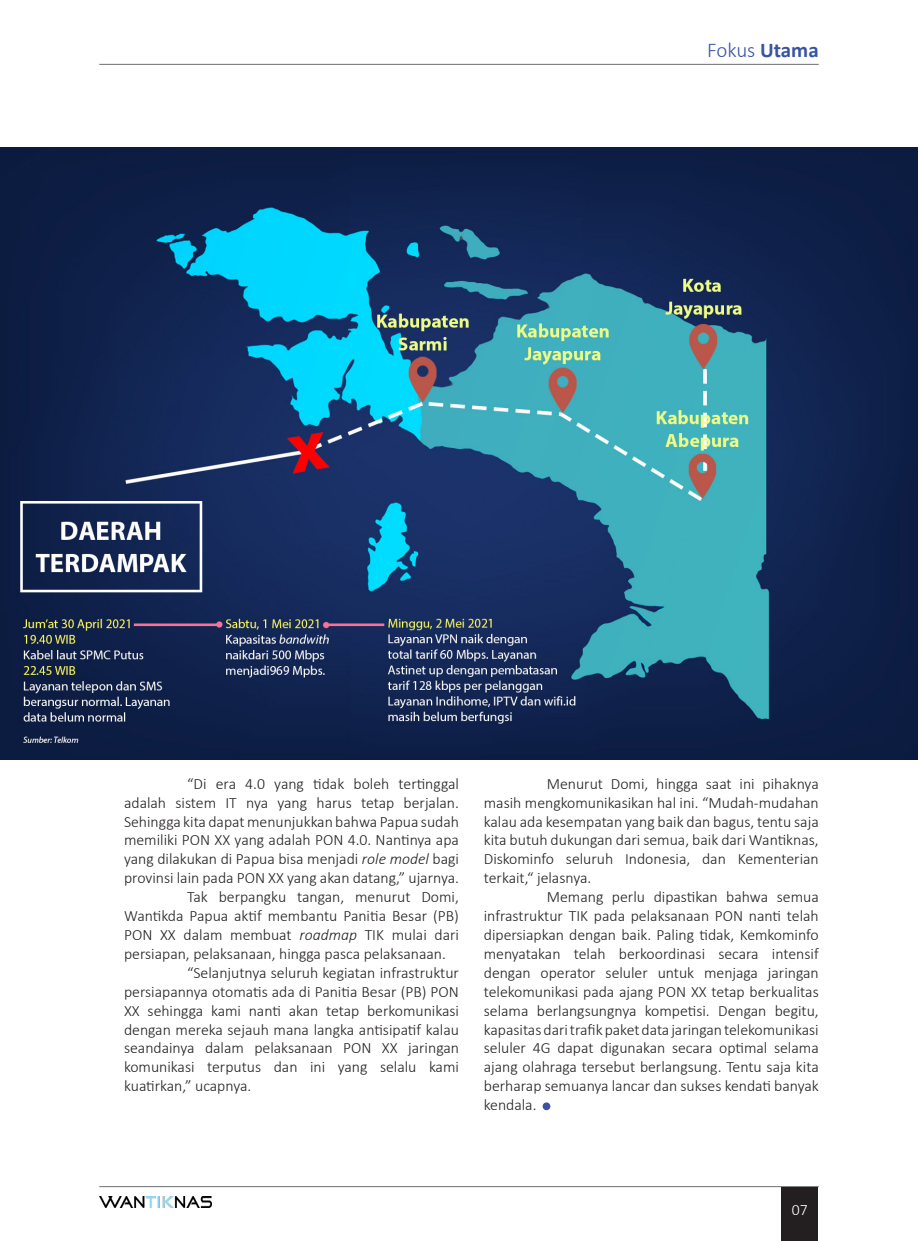
<style>
.page{position:relative;width:918px;height:1241px;background:#fff}
.page>*{position:absolute;margin:0;border:0;box-sizing:border-box;transform-origin:0 0}
.t1{font:300 21px "Calibri";letter-spacing:-.005em;color:#3a53a3}
.t2{font:300 15.75px/18.9px "Calibri";color:#231f20;text-align:justify}
.t3{font:300 15.75px "Calibri";color:#fff}
.s1{font-weight:700}
.s2{font-style:italic}
</style>
<div class="page">
<div style="left:542px;top:1102px;width:8px;height:7px;background:#3a53a3;border-radius:50%"></div>
<hr style="left:99px;top:1186px;width:720px;height:1px;background:#6c6d70">
<div style="left:781px;top:1187px;width:37px;height:53px;background:#231f20"></div>
<hr style="left:99px;top:64px;width:720px;height:1px;background:#6c6d70">
<img style="left:0;top:148px;width:918px;height:611px">
<img style="left:99px;top:1196px;width:112px;height:11px">
<p class="t1" style="left:707px;top:37px;width:113px">Fokus <span class="s1">Utama</span></p>
<p class="t2" style="left:124px;top:773px;width:336px;text-indent:63px">“Di era 4.0 yang tidak boleh tertinggal adalah sistem IT nya yang harus tetap berjalan.<br>Sehingga kita dapat menunjukkan bahwa Papua sudah memiliki PON XX yang adalah PON 4.0. Nantinya apa yang dilakukan di Papua bisa menjadi <span class="s2">role model</span> bagi provinsi lain pada PON XX yang akan datang,” ujarnya.</p>
<p class="t2" style="left:124px;top:887px;width:336px;text-indent:63px">Tak berpangku tangan, menurut Domi, Wantikda Papua aktif membantu Panitia Besar (PB)<br>PON XX dalam membuat <span class="s2">roadmap</span> TIK mulai dari persiapan, pelaksanaan, hingga pasca pelaksanaan.</p>
<p class="t2" style="left:124px;top:962px;width:336px;text-indent:63px">“Selanjutnya seluruh kegiatan infrastruktur persiapannya otomatis ada di Panitia Besar (PB) PON XX sehingga kami nanti akan tetap berkomunikasi dengan mereka sejauh mana langka antisipatif kalau seandainya dalam pelaksanaan PON XX jaringan komunikasi terputus dan ini yang selalu kami kuatirkan,” ucapnya.</p>
<p class="t2" style="left:484px;top:773px;width:336px;text-indent:63px">Menurut Domi, hingga saat ini pihaknya masih mengkomunikasikan hal ini. “Mudah-mudahan kalau ada kesempatan yang baik dan bagus, tentu saja kita butuh dukungan dari semua, baik dari Wantiknas, Diskominfo seluruh Indonesia, dan Kementerian terkait,“ jelasnya.</p>
<p class="t2" style="left:484px;top:887px;width:336px;text-indent:63px">Memang perlu dipastikan bahwa semua infrastruktur TIK pada pelaksanaan PON nanti telah dipersiapkan dengan baik. Paling tidak, Kemkominfo menyatakan telah berkoordinasi secara intensif dengan operator seluler untuk menjaga jaringan telekomunikasi pada ajang PON XX tetap berkualitas selama berlangsungnya kompetisi. Dengan begitu, kapasitas dari trafik paket data jaringan telekomunikasi seluler 4G dapat digunakan secara optimal selama ajang olahraga tersebut berlangsung. Tentu saja kita berharap semuanya lancar dan sukses kendati banyak kendala.</p>
<p class="t3" style="left:791px;top:1199px;width:17px">07</p>
</div>
